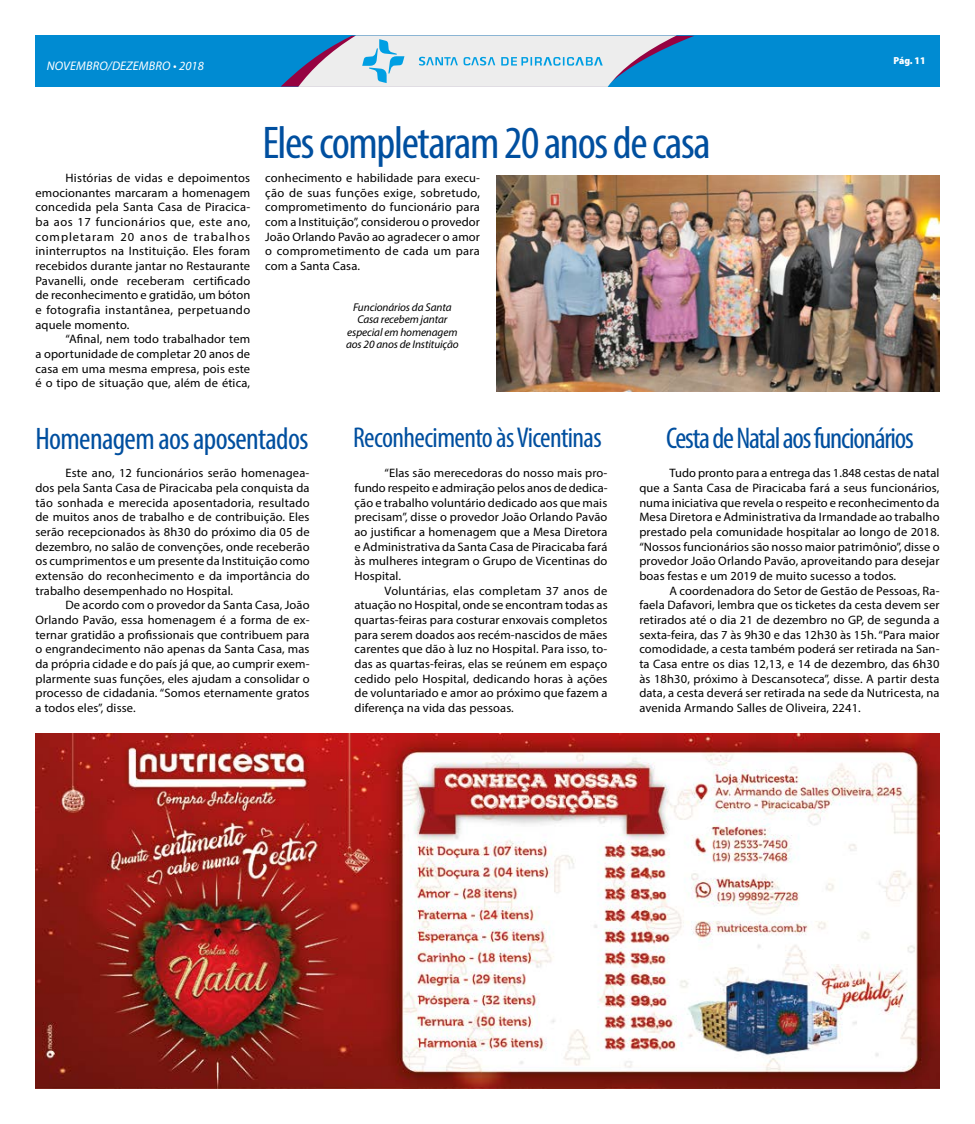
<style>
.page{position:relative;width:975px;height:1124px;background:#fff}
.page>*{position:absolute;margin:0;border:0;box-sizing:border-box;transform-origin:0 0}
.t1{font:condensed 46px "Myriad Pro";letter-spacing:-.03em;color:#004f9f}
.t2{font:condensed 31.25px "Myriad Pro";letter-spacing:-.02em;color:#004f9f}
.t3{font:condensed 30px "Myriad Pro";letter-spacing:-.04em;color:#004f9f}
.t4{font:condensed 28.75px "Myriad Pro";letter-spacing:-.02em;color:#004f9f}
.t5{font:italic 12.5px "Myriad Pro";letter-spacing:.01em;color:#fff}
.t6{font:12.25px/14.6px "Myriad Pro";letter-spacing:.01em;color:#000;text-align:justify}
.t7{font:italic 11.25px/12.5px "Myriad Pro";letter-spacing:-.01em;color:#000;text-align:center}
.t8{font:900 semi-condensed 10.25px "Myriad Pro";color:#fff}
</style>
<div class="page">
<div style="left:35px;top:36px;width:904px;height:51px;background:#008bd2"></div>
<svg style="left:281px;top:35px;width:413px;height:52px"></svg>
<img style="left:496px;top:176px;width:443px;height:215px">
<img style="left:35px;top:733px;width:904px;height:355px">
<p class="t5" style="left:47px;top:58px;width:159px">NOVEMBRO/DEZEMBRO • 2018</p>
<p class="t6" style="left:35px;top:170px;width:216px;text-indent:30px">Histórias de vidas e depoimentos emocionantes marcaram a homenagem concedida pela Santa Casa de Piracica&shy;ba aos 17 funcionários que, este ano, completaram 20 anos de trabalhos ininterruptos na Instituição. Eles foram recebidos durante jantar no Restaurante Pavanelli, onde receberam certificado de reconhecimento e gratidão, um bóton e fotografia instantânea, perpetuando aquele momento.</p>
<p class="t6" style="left:35px;top:332px;width:216px;text-indent:30px">“Afinal, nem todo trabalhador tem a oportunidade de completar 20 anos de casa em uma mesma empresa, pois este é o tipo de situação que, além de ética,</p>
<h1 class="t1" style="left:262px;top:115px;width:450px">Eles completaram 20 anos de casa</h1>
<p class="t6" style="left:265px;top:170px;width:216px">conhecimento e habilidade para execu&shy;ção de suas funções exige, sobretudo, comprometimento do funcionário para com a Instituição”, considerou o provedor João Orlando Pavão ao agradecer o amor o comprometimento de cada um para com a Santa Casa.</p>
<p class="t7" style="left:346px;top:300px;width:114px">Funcionários da Santa<br>Casa recebem jantar especial em homenagem aos 20 anos de Instituição</p>
<p class="t8" style="left:893px;top:54px;width:34px">Pág. 11</p>
<h2 class="t2" style="left:35px;top:419px;width:274px">Homenagem aos aposentados</h2>
<h3 class="t4" style="left:353px;top:420px;width:250px">Reconhecimento às Vicentinas</h3>
<h3 class="t3" style="left:666px;top:420px;width:249px">Cesta de Natal aos funcionários</h3>
<p class="t6" style="left:35px;top:465px;width:276px;text-indent:30px">Este ano, 12 funcionários serão homenagea&shy;dos pela Santa Casa de Piracicaba pela conquista da tão sonhada e merecida aposentadoria, resultado de muitos anos de trabalho e de contribuição. Eles serão recepcionados às 8h30 do próximo dia 05 de dezembro, no salão de convenções, onde receberão os cumprimentos e um presente da Instituição como extensão do reconhecimento e da importância do trabalho desempenhado no Hospital.</p>
<p class="t6" style="left:35px;top:597px;width:276px;text-indent:30px">De acordo com o provedor da Santa Casa, João Orlando Pavão, essa homenagem é a forma de ex&shy;ternar gratidão a profissionais que contribuem para o engrandecimento não apenas da Santa Casa, mas da própria cidade e do país já que, ao cumprir exem&shy;plarmente suas funções, eles ajudam a consolidar o processo de cidadania. “Somos eternamente gratos a todos eles”, disse.</p>
<p class="t6" style="left:354px;top:465px;width:254px;text-indent:30px">“Elas são merecedoras do nosso mais pro&shy;fundo respeito e admiração pelos anos de dedica&shy;ção e trabalho voluntário dedicado aos que mais precisam”, disse o provedor João Orlando Pavão ao justificar a homenagem que a Mesa Diretora e Administrativa da Santa Casa de Piracicaba fará às mulheres integram o Grupo de Vicentinas do Hospital.</p>
<p class="t6" style="left:354px;top:583px;width:254px;text-indent:30px">Voluntárias, elas completam 37 anos de atuação no Hospital, onde se encontram todas as quartas-feiras para costurar enxovais completos para serem doados aos recém-nascidos de mães carentes que dão à luz no Hospital. Para isso, to&shy;das as quartas-feiras, elas se reúnem em espaço cedido pelo Hospital, dedicando horas à ações de voluntariado e amor ao próximo que fazem a diferença na vida das pessoas.</p>
<p class="t6" style="left:639px;top:465px;width:302px;text-indent:30px">Tudo pronto para a entrega das 1.848 cestas de natal que a Santa Casa de Piracicaba fará a seus funcionários, numa iniciativa que revela o respeito e reconhecimento da Mesa Diretora e Administrativa da Irmandade ao trabalho prestado pela comunidade hospitalar ao longo de 2018. “Nossos funcionários são nosso maior patrimônio”, disse o provedor João Orlando Pavão, aproveitando para desejar boas festas e um 2019 de muito sucesso a todos.</p>
<p class="t6" style="left:639px;top:583px;width:302px;text-indent:30px">A coordenadora do Setor de Gestão de Pessoas, Ra&shy;faela Dafavori, lembra que os ticketes da cesta devem ser retirados até o dia 21 de dezembro no GP, de segunda a sexta-feira, das 7 às 9h30 e das 12h30 às 15h. “Para maior comodidade, a cesta também poderá ser retirada na San&shy;ta Casa entre os dias 12,13, e 14 de dezembro, das 6h30 às 18h30, próximo à Descansoteca”, disse. A partir desta data, a cesta deverá ser retirada na sede da Nutricesta, na avenida Armando Salles de Oliveira, 2241.</p>
</div>
